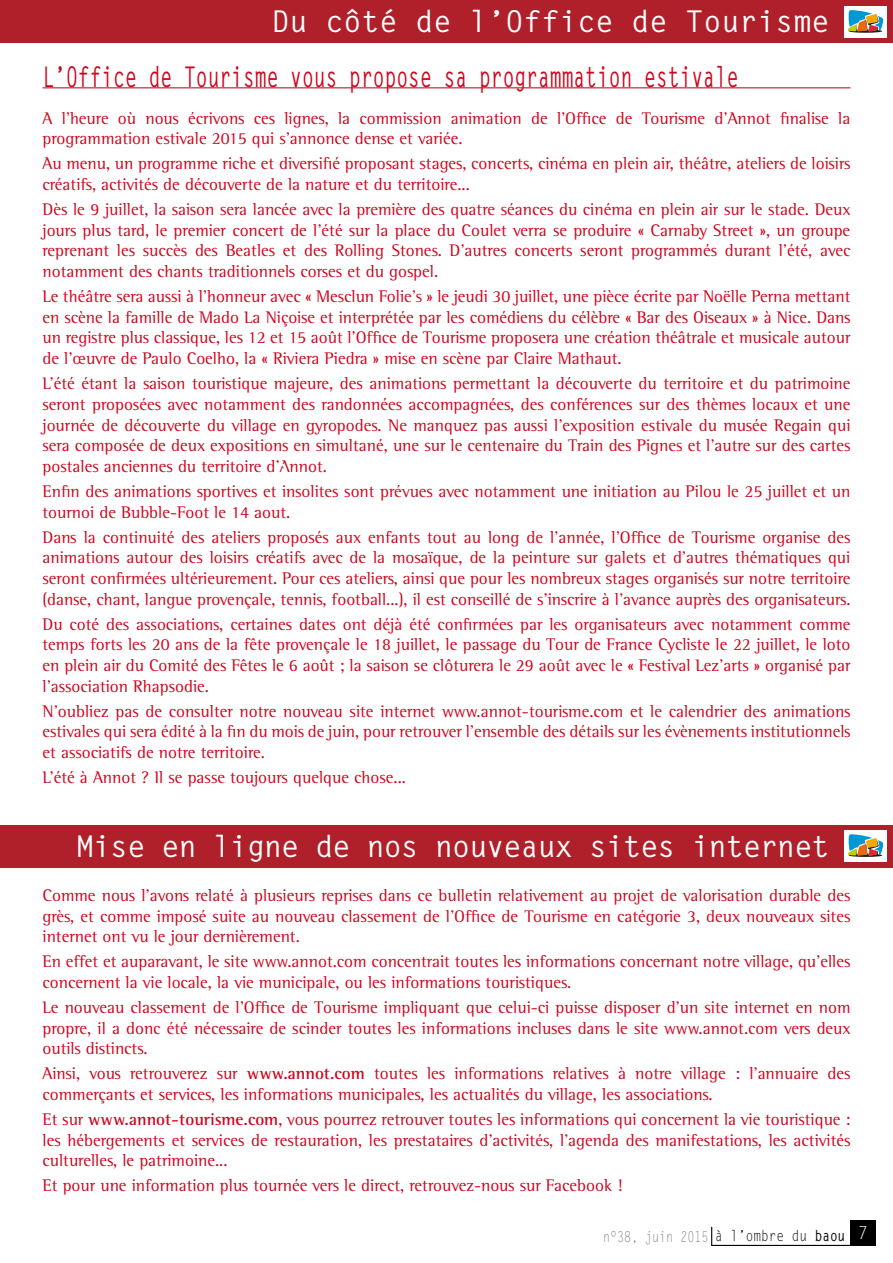
<style>
.page{position:relative;width:893px;height:1263px;background:#fff}
.page>*{position:absolute;margin:0;border:0;box-sizing:border-box;transform-origin:0 0}
.t1{font:700 30px "Letter Gothic Std";letter-spacing:-.03em;color:#fff}
.t2{font:700 30px "Letter Gothic Std";color:#fff}
.t3{font:700 28.5px "Letter Gothic Std";color:#cd071e;scale:.69 1}
.t4{font:17.25px/20.7px "Rotis Semi Serif Std";color:#cd071e;text-align:justify}
.t5{font:15px "Letter Gothic Std";color:#87888a;scale:.78 1}
.s1{font-weight:700}
.s2{color:#000}
.s3{font-weight:700;color:#000}
</style>
<div class="page">
<div style="left:850px;top:1220px;width:26px;height:25px;background:#000"></div>
<hr style="left:711px;top:1245px;width:165px;height:1px;background:#000">
<svg style="left:711px;top:1227px;width:1px;height:18px"></svg>
<div style="left:0;top:0;width:893px;height:43px;background:#b0202a"></div>
<div style="left:844px;top:6px;width:43px;height:32px;background:#fff"></div>
<svg style="left:848px;top:10px;width:35px;height:23px"></svg>
<hr style="left:43px;top:87px;width:807px;height:1px;background:#b0202a">
<div style="left:0;top:825px;width:893px;height:42px;background:#b0202a"></div>
<div style="left:844px;top:830px;width:43px;height:32px;background:#fff"></div>
<svg style="left:848px;top:834px;width:35px;height:23px"></svg>
<h1 class="t2" style="left:271px;top:3px;width:560px">Du côté de l’Office de Tourisme</h1>
<h2 class="t3" style="left:43px;top:59px;width:1010px">L’Office de Tourisme vous propose sa programmation estivale</h2>
<p class="t4" style="left:43px;top:108px;width:809px">A l’heure où nous écrivons ces lignes, la commission animation de l’Office de Tourisme d’Annot finalise la programmation estivale 2015 qui s’annonce dense et variée.</p>
<p class="t4" style="left:43px;top:153px;width:809px">Au menu, un programme riche et diversifié proposant stages, concerts, cinéma en plein air, théâtre, ateliers de loisirs créatifs, activités de découverte de la nature et du territoire...</p>
<p class="t4" style="left:43px;top:199px;width:809px">Dès le 9 juillet, la saison sera lancée avec la première des quatre séances du cinéma en plein air sur le stade. Deux jours plus tard, le premier concert de l’été sur la place du Coulet verra se produire « Carnaby Street », un groupe reprenant les succès des Beatles et des Rolling Stones. D’autres concerts seront programmés durant l’été, avec notamment des chants traditionnels corses et du gospel.</p>
<p class="t4" style="left:43px;top:286px;width:809px">Le théâtre sera aussi à l’honneur avec « Mesclun Folie’s » le jeudi 30 juillet, une pièce écrite par Noëlle Perna mettant en scène la famille de Mado La Niçoise et interprétée par les comédiens du célèbre « Bar des Oiseaux » à Nice. Dans un registre plus classique, les 12 et 15 août l’Office de Tourisme proposera une création théâtrale et musicale autour de l’œuvre de Paulo Coelho, la « Riviera Piedra » mise en scène par Claire Mathaut.</p>
<p class="t4" style="left:43px;top:373px;width:809px">L’été étant la saison touristique majeure, des animations permettant la découverte du territoire et du patrimoine seront proposées avec notamment des randonnées accompagnées, des conférences sur des thèmes locaux et une journée de découverte du village en gyropodes. Ne manquez pas aussi l’exposition estivale du musée Regain qui sera composée de deux expositions en simultané, une sur le centenaire du Train des Pignes et l’autre sur des cartes postales anciennes du territoire d’Annot.</p>
<p class="t4" style="left:43px;top:481px;width:809px">Enfin des animations sportives et insolites sont prévues avec notamment une initiation au Pilou le 25 juillet et un tournoi de Bubble-Foot le 14 aout.</p>
<p class="t4" style="left:43px;top:526px;width:809px">Dans la continuité des ateliers proposés aux enfants tout au long de l’année, l’Office de Tourisme organise des animations autour des loisirs créatifs avec de la mosaïque, de la peinture sur galets et d’autres thématiques qui seront confirmées ultérieurement. Pour ces ateliers, ainsi que pour les nombreux stages organisés sur notre territoire (danse, chant, langue provençale, tennis, football...), il est conseillé de s’inscrire à l’avance auprès des organisateurs.</p>
<p class="t4" style="left:43px;top:613px;width:810px">Du coté des associations, certaines dates ont déjà été confirmées par les organisateurs avec notamment comme temps forts les 20 ans de la fête provençale le 18 juillet, le passage du Tour de France Cycliste le 22 juillet, le loto en plein air du Comité des Fêtes le 6 août ; la saison se clôturera le 29 août avec le « Festival Lez’arts » organisé par l’association Rhapsodie.</p>
<p class="t4" style="left:43px;top:700px;width:810px">N’oubliez pas de consulter notre nouveau site internet www.annot-tourisme.com et le calendrier des animations estivales qui sera édité à la fin du mois de juin, pour retrouver l’ensemble des détails sur les évènements institutionnels et associatifs de notre territoire.</p>
<p class="t4" style="left:43px;top:767px;width:365px">L’été à Annot ? Il se passe toujours quelque chose...</p>
<h1 class="t1" style="left:76px;top:828px;width:755px">Mise en ligne de nos nouveaux sites internet</h1>
<p class="t4" style="left:43px;top:885px;width:809px">Comme nous l’avons relaté à plusieurs reprises dans ce bulletin relativement au projet de valorisation durable des grès, et comme imposé suite au nouveau classement de l’Office de Tourisme en catégorie 3, deux nouveaux sites internet ont vu le jour dernièrement.</p>
<p class="t4" style="left:43px;top:951px;width:809px">En effet et auparavant, le site www.annot.com concentrait toutes les informations concernant notre village, qu’elles concernent la vie locale, la vie municipale, ou les informations touristiques.</p>
<p class="t4" style="left:43px;top:997px;width:809px">Le nouveau classement de l’Office de Tourisme impliquant que celui-ci puisse disposer d’un site internet en nom propre, il a donc été nécessaire de scinder toutes les informations incluses dans le site www.annot.com vers deux outils distincts.</p>
<p class="t4" style="left:43px;top:1063px;width:809px">Ainsi, vous retrouverez sur <span class="s1">www.annot.com</span> toutes les informations relatives à notre village : l’annuaire des commerçants et services, les informations municipales, les actualités du village, les associations.</p>
<p class="t4" style="left:43px;top:1109px;width:809px">Et sur <span class="s1">www.annot-tourisme.com</span>, vous pourrez retrouver toutes les informations qui concernent la vie touristique : les hébergements et services de restauration, les prestataires d’activités, l’agenda des manifestations, les activités culturelles, le patrimoine...</p>
<p class="t4" style="left:43px;top:1175px;width:582px">Et pour une information plus tournée vers le direct, retrouvez-nous sur Facebook !</p>
<p class="t5" style="left:603px;top:1228px;width:342px">n°38, juin 2015 <span class="s2">à l’ombre du</span> <span class="s3">baou</span> <sup>7</sup></p>
</div>
